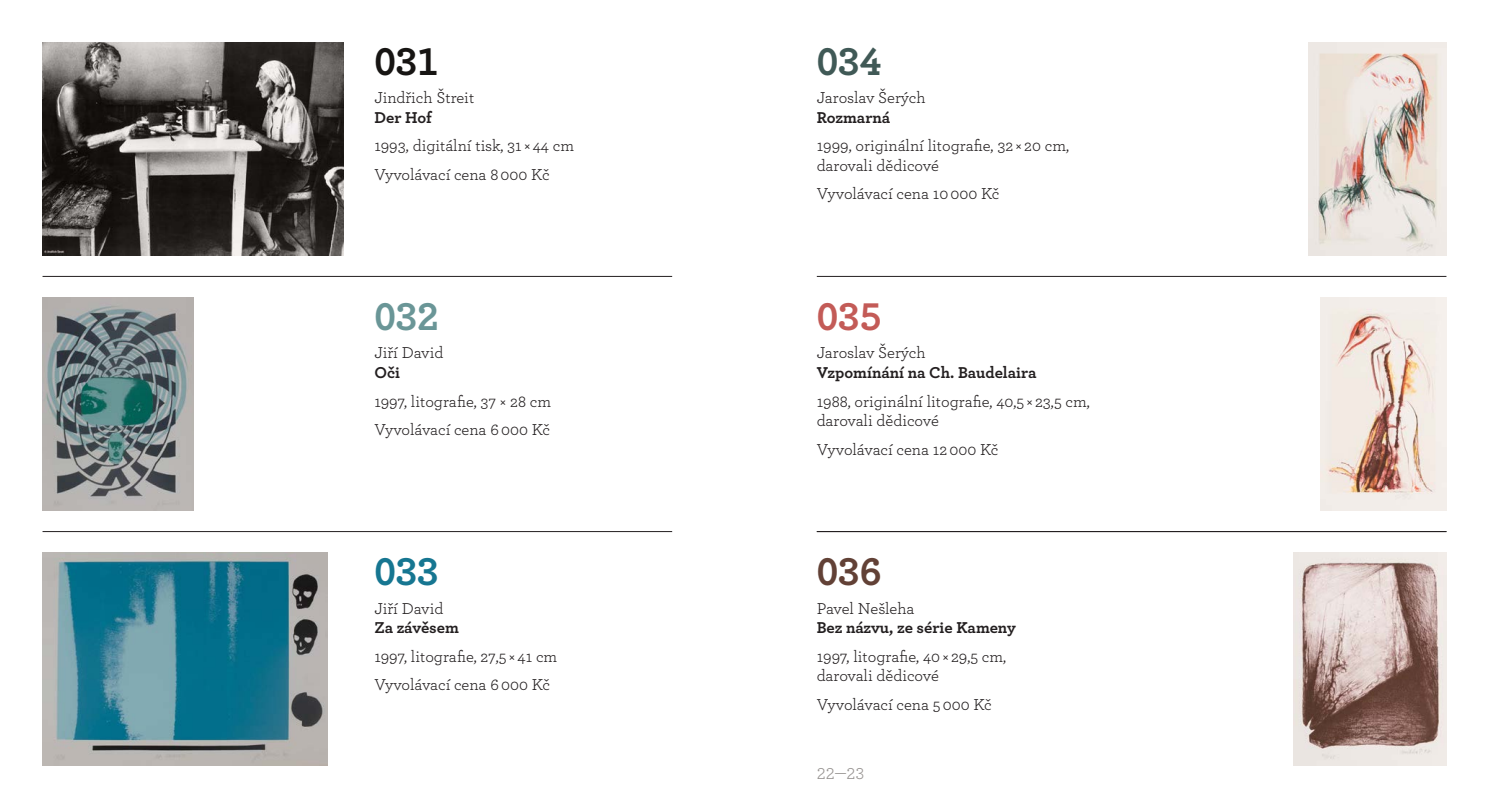
<style>
.page{position:relative;width:1489px;height:808px;background:#fff}
.page>*{position:absolute;margin:0;border:0;box-sizing:border-box;transform-origin:0 0}
.t1{font:700 40.5px "Archer";color:#624136}
.t2{font:700 40.5px "Archer";color:#171513}
.t3{font:700 40.5px "Archer";color:#6a9697}
.t4{font:700 40.5px "Archer";color:#167691}
.t5{font:700 40.5px "Archer";color:#405956}
.t6{font:700 40.5px "Archer";color:#c35b57}
.t7{font:16.5px/19.8px "Archer";color:#231f20}
.t8{font:700 16.5px "Archer";color:#231f20}
.t9{font:16.5px "Archer";color:#979391}
</style>
<div class="page">
<hr style="left:816px;top:276px;width:630px;height:1px;background:#231f20">
<hr style="left:43px;top:276px;width:629px;height:1px;background:#231f20">
<hr style="left:43px;top:531px;width:629px;height:1px;background:#231f20">
<hr style="left:816px;top:531px;width:630px;height:1px;background:#231f20">
<img style="left:1293px;top:553px;width:153px;height:212px">
<img style="left:1308px;top:43px;width:138px;height:212px">
<img style="left:43px;top:298px;width:151px;height:212px">
<img style="left:43px;top:553px;width:284px;height:212px">
<img style="left:43px;top:43px;width:301px;height:212px">
<img style="left:1320px;top:298px;width:126px;height:212px">
<h1 class="t2" style="left:374px;top:29px;width:66px">031</h1>
<p class="t7" style="left:374px;top:87px;width:101px">Jindřich Štreit</p>
<p class="t8" style="left:374px;top:105px;width:59px">Der Hof</p>
<p class="t7" style="left:374px;top:131px;width:201px;line-height:28.3px">1993, digitální tisk, 31 × 44 cm<br>Vyvolávací cena 8 000 Kč</p>
<h1 class="t3" style="left:374px;top:285px;width:66px">032</h1>
<p class="t7" style="left:374px;top:342px;width:71px">Jiří David</p>
<p class="t8" style="left:374px;top:360px;width:27px">Oči</p>
<p class="t7" style="left:374px;top:386px;width:178px;line-height:28.3px">1997, litografie, 37 × 28 cm<br>Vyvolávací cena 6 000 Kč</p>
<h1 class="t4" style="left:374px;top:540px;width:66px">033</h1>
<p class="t7" style="left:374px;top:597px;width:71px">Jiří David</p>
<p class="t8" style="left:374px;top:615px;width:86px">Za závěsem</p>
<p class="t7" style="left:374px;top:641px;width:184px;line-height:28.3px">1997, litografie, 27‚5 × 41 cm<br>Vyvolávací cena 6 000 Kč</p>
<h1 class="t5" style="left:816px;top:29px;width:66px">034</h1>
<p class="t7" style="left:816px;top:87px;width:110px">Jaroslav Šerých</p>
<p class="t8" style="left:816px;top:105px;width:75px">Rozmarná</p>
<p class="t7" style="left:816px;top:135px;width:254px">1999, originální litografie, 32 × 20 cm, darovali dědicové</p>
<p class="t7" style="left:816px;top:183px;width:184px">Vyvolávací cena 10 000 Kč</p>
<h1 class="t6" style="left:816px;top:285px;width:66px">035</h1>
<p class="t7" style="left:816px;top:342px;width:110px">Jaroslav Šerých</p>
<p class="t8" style="left:816px;top:360px;width:221px">Vzpomínání na Ch. Baudelaira</p>
<p class="t7" style="left:816px;top:390px;width:274px">1988, originální litografie, 40‚5 × 23‚5 cm, darovali dědicové</p>
<p class="t7" style="left:816px;top:438px;width:183px">Vyvolávací cena 12 000 Kč</p>
<h1 class="t1" style="left:816px;top:540px;width:66px">036</h1>
<p class="t7" style="left:816px;top:597px;width:99px">Pavel Nešleha</p>
<p class="t8" style="left:816px;top:615px;width:201px">Bez názvu, ze série Kameny</p>
<p class="t7" style="left:816px;top:645px;width:191px">1997, litografie, 40 × 29‚5 cm, darovali dědicové</p>
<p class="t7" style="left:816px;top:693px;width:176px">Vyvolávací cena 5 000 Kč</p>
<p class="t9" style="left:816px;top:762px;width:49px">22—23</p>
</div>
